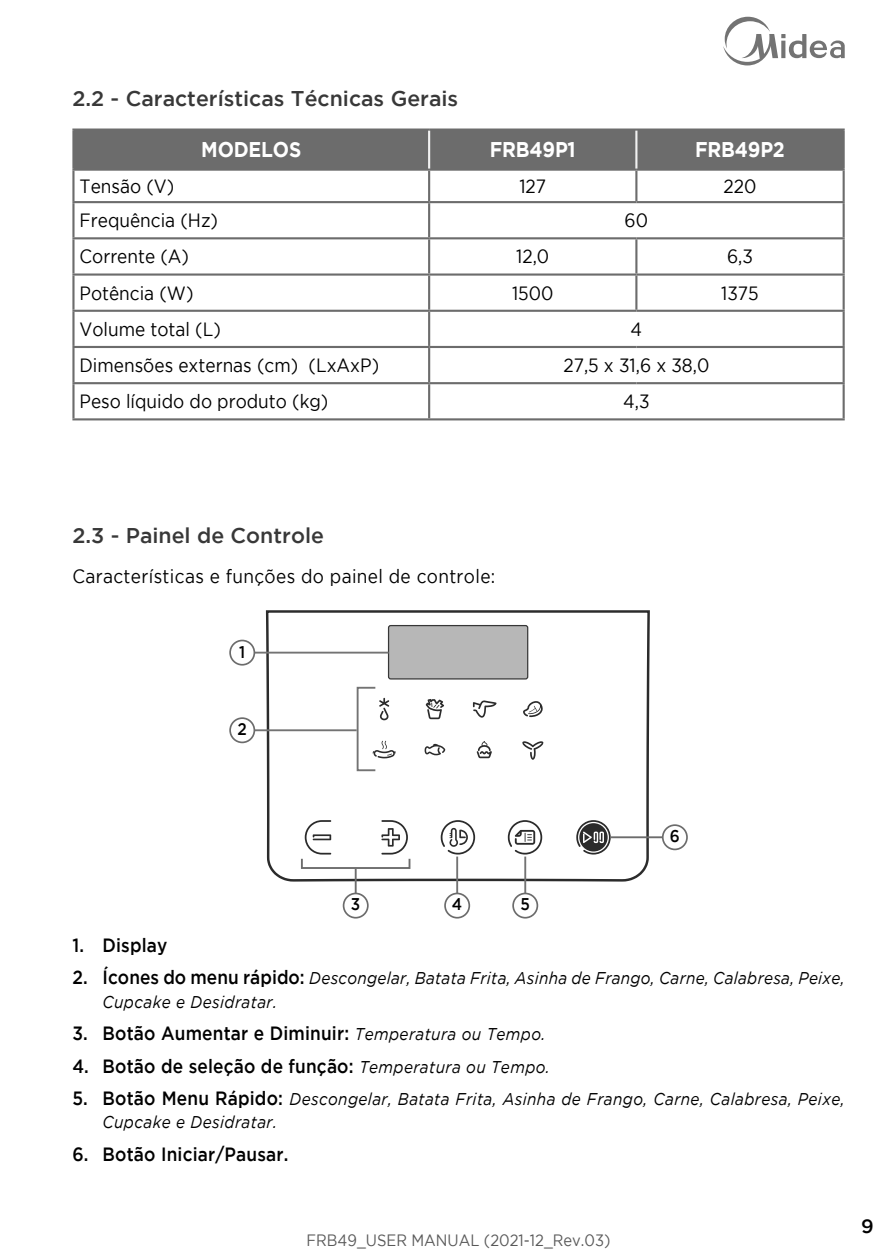
<style>
.page{position:relative;width:893px;height:1259px;background:#fff}
.page>*{position:absolute;margin:0;border:0;box-sizing:border-box;transform-origin:0 0}
.t1{font:500 21.3px "Gotham";color:#383838}
.t2{font:700 21.3px "Gotham";letter-spacing:-.01em;color:#fff;scale:.9 1}
.t3{font:19.2px "Gotham";color:#000;scale:.9 1}
.t4{font:500 19.2px "Gotham";letter-spacing:.01em;color:#000;scale:.9 1}
.t5{font:19.2px "Gotham";letter-spacing:.02em;color:#000;scale:.9 1}
.t6{font:500 19.2px "Gotham";letter-spacing:.01em;color:#000}
.t7{font:italic 17.1px/23.4px "Gotham";letter-spacing:.025em;color:#000;scale:.9 1}
.t8{font:500 17.1px "Gotham";color:#000;scale:.9 1}
.t9{font:16.5px "Gotham";color:#595959;scale:.9 1}
.s1{font-weight:500;font-style:normal;font-size:19.2px}
.s2{font-weight:400;font-style:italic;font-size:17.1px}
</style>
<div class="page">
<svg style="left:723px;top:17px;width:122px;height:48px"></svg>
<div style="left:75px;top:131px;width:768px;height:38px;background:#6c6c6c"></div>
<svg style="left:75px;top:239px;width:768px;height:34px"></svg>
<hr style="left:843px;top:203px;width:2px;height:34px;background:#6c6c6c">
<hr style="left:843px;top:312px;width:2px;height:34px;background:#6c6c6c">
<hr style="left:843px;top:348px;width:2px;height:34px;background:#6c6c6c">
<hr style="left:843px;top:384px;width:2px;height:34px;background:#6c6c6c">
<hr style="left:72px;top:128px;width:357px;height:3px;background:#6c6c6c">
<hr style="left:72px;top:131px;width:3px;height:38px;background:#6c6c6c">
<hr style="left:429px;top:128px;width:416px;height:3px;background:#6c6c6c">
<hr style="left:843px;top:131px;width:2px;height:38px;background:#6c6c6c">
<hr style="left:843px;top:276px;width:2px;height:34px;background:#6c6c6c">
<hr style="left:72px;top:169px;width:357px;height:2px;background:#6c6c6c">
<hr style="left:72px;top:171px;width:3px;height:30px;background:#6c6c6c">
<hr style="left:429px;top:169px;width:207px;height:2px;background:#6c6c6c">
<hr style="left:428px;top:171px;width:2px;height:30px;background:#6c6c6c">
<hr style="left:636px;top:169px;width:209px;height:2px;background:#6c6c6c">
<hr style="left:635px;top:171px;width:2px;height:30px;background:#6c6c6c">
<hr style="left:843px;top:171px;width:2px;height:30px;background:#6c6c6c">
<hr style="left:72px;top:201px;width:357px;height:2px;background:#6c6c6c">
<hr style="left:72px;top:203px;width:3px;height:34px;background:#6c6c6c">
<hr style="left:429px;top:201px;width:207px;height:2px;background:#6c6c6c">
<hr style="left:428px;top:203px;width:2px;height:34px;background:#6c6c6c">
<hr style="left:636px;top:201px;width:209px;height:2px;background:#6c6c6c">
<hr style="left:72px;top:237px;width:357px;height:2px;background:#6c6c6c">
<hr style="left:72px;top:239px;width:3px;height:34px;background:#6c6c6c">
<hr style="left:429px;top:237px;width:207px;height:2px;background:#6c6c6c">
<hr style="left:428px;top:239px;width:2px;height:34px;background:#6c6c6c">
<hr style="left:636px;top:237px;width:209px;height:2px;background:#6c6c6c">
<hr style="left:635px;top:239px;width:2px;height:34px;background:#6c6c6c">
<hr style="left:843px;top:239px;width:2px;height:34px;background:#6c6c6c">
<hr style="left:72px;top:273px;width:357px;height:3px;background:#6c6c6c">
<hr style="left:72px;top:276px;width:3px;height:34px;background:#6c6c6c">
<hr style="left:429px;top:273px;width:207px;height:3px;background:#6c6c6c">
<hr style="left:428px;top:276px;width:2px;height:34px;background:#6c6c6c">
<hr style="left:72px;top:310px;width:357px;height:2px;background:#6c6c6c">
<hr style="left:72px;top:312px;width:3px;height:34px;background:#6c6c6c">
<hr style="left:429px;top:310px;width:207px;height:2px;background:#6c6c6c">
<hr style="left:428px;top:312px;width:2px;height:34px;background:#6c6c6c">
<hr style="left:636px;top:310px;width:209px;height:2px;background:#6c6c6c">
<hr style="left:72px;top:346px;width:357px;height:2px;background:#6c6c6c">
<hr style="left:72px;top:348px;width:3px;height:34px;background:#6c6c6c">
<hr style="left:429px;top:346px;width:207px;height:2px;background:#6c6c6c">
<hr style="left:428px;top:348px;width:2px;height:34px;background:#6c6c6c">
<hr style="left:636px;top:346px;width:209px;height:2px;background:#6c6c6c">
<hr style="left:72px;top:382px;width:357px;height:2px;background:#6c6c6c">
<hr style="left:72px;top:384px;width:3px;height:34px;background:#6c6c6c">
<hr style="left:429px;top:382px;width:207px;height:2px;background:#6c6c6c">
<hr style="left:428px;top:384px;width:2px;height:34px;background:#6c6c6c">
<hr style="left:636px;top:382px;width:209px;height:2px;background:#6c6c6c">
<hr style="left:72px;top:418px;width:773px;height:2px;background:#6c6c6c">
<hr style="left:428px;top:131px;width:2px;height:38px;background:#f1f1f1">
<hr style="left:635px;top:131px;width:2px;height:38px;background:#f1f1f1">
<hr style="left:635px;top:276px;width:2px;height:34px;background:#6c6c6c">
<hr style="left:636px;top:273px;width:209px;height:3px;background:#6c6c6c">
<svg style="left:265px;top:610px;width:386px;height:273px"></svg>
<svg style="left:508px;top:820px;width:34px;height:34px"></svg>
<svg style="left:441px;top:820px;width:34px;height:34px"></svg>
<svg style="left:305px;top:820px;width:26px;height:34px"></svg>
<svg style="left:381px;top:820px;width:27px;height:34px"></svg>
<div style="left:389px;top:625px;width:139px;height:54px;background:#b7b7b7;border-radius:2px"></div>
<div style="left:388px;top:625px;width:140px;height:54px;border:1px solid #373737;border-radius:2px"></div>
<svg style="left:576px;top:820px;width:35px;height:34px"></svg>
<svg style="left:379px;top:698px;width:10px;height:22px"></svg>
<svg style="left:426px;top:699px;width:18px;height:20px"></svg>
<svg style="left:473px;top:700px;width:24px;height:17px"></svg>
<svg style="left:523px;top:701px;width:20px;height:16px"></svg>
<svg style="left:425px;top:743px;width:20px;height:12px"></svg>
<svg style="left:477px;top:741px;width:15px;height:17px"></svg>
<svg style="left:522px;top:741px;width:22px;height:19px"></svg>
<svg style="left:372px;top:741px;width:24px;height:17px"></svg>
<hr style="left:243px;top:651px;width:146px;height:2px;background:#737373">
<hr style="left:243px;top:729px;width:114px;height:2px;background:#737373">
<hr style="left:610px;top:836px;width:72px;height:2px;background:#6c6c6c">
<hr style="left:355px;top:869px;width:2px;height:36px;background:#6c6c6c">
<hr style="left:456px;top:856px;width:2px;height:40px;background:#737373">
<hr style="left:524px;top:856px;width:2px;height:40px;background:#737373">
<div style="left:230px;top:640px;width:24px;height:25px;background:#fff;border-radius:50%"></div>
<div style="left:229px;top:639px;width:26px;height:26px;border:2px solid #6c6c6c;border-radius:50%"></div>
<div style="left:230px;top:718px;width:24px;height:24px;background:#fff;border-radius:50%"></div>
<div style="left:229px;top:717px;width:26px;height:26px;border:2px solid #6c6c6c;border-radius:50%"></div>
<div style="left:344px;top:893px;width:24px;height:24px;background:#fff;border-radius:50%"></div>
<div style="left:343px;top:892px;width:26px;height:26px;border:2px solid #6c6c6c;border-radius:50%"></div>
<div style="left:445px;top:893px;width:24px;height:24px;background:#fff;border-radius:50%"></div>
<div style="left:444px;top:892px;width:26px;height:26px;border:2px solid #6c6c6c;border-radius:50%"></div>
<div style="left:513px;top:893px;width:24px;height:24px;background:#fff;border-radius:50%"></div>
<div style="left:512px;top:892px;width:26px;height:26px;border:2px solid #6c6c6c;border-radius:50%"></div>
<div style="left:663px;top:825px;width:24px;height:24px;background:#fff;border-radius:50%"></div>
<div style="left:662px;top:824px;width:26px;height:26px;border:2px solid #6c6c6c;border-radius:50%"></div>
<div style="left:357px;top:687px;width:19px;height:84px;border:2px solid #737373"></div>
<div style="left:301px;top:858px;width:109px;height:11px;border:2px solid #6c6c6c"></div>
<p class="t1" style="left:72px;top:91px;width:387px">2.2 - Características Técnicas Gerais</p>
<p class="t2" style="left:201px;top:142px;width:113px">MODELOS</p>
<p class="t2" style="left:490px;top:142px;width:97px">FRB49P1</p>
<p class="t2" style="left:695px;top:142px;width:101px">FRB49P2</p>
<p class="t3" style="left:79px;top:179px;width:107px">Tensão (V)</p>
<p class="t3" style="left:519px;top:179px;width:31px">127</p>
<p class="t3" style="left:723px;top:179px;width:38px">220</p>
<p class="t3" style="left:79px;top:213px;width:155px">Frequência (Hz)</p>
<p class="t3" style="left:625px;top:213px;width:28px">60</p>
<p class="t3" style="left:79px;top:249px;width:123px">Corrente (A)</p>
<p class="t3" style="left:516px;top:249px;width:38px">12,0</p>
<p class="t3" style="left:727px;top:249px;width:30px">6,3</p>
<p class="t3" style="left:79px;top:286px;width:128px">Potência (W)</p>
<p class="t3" style="left:512px;top:286px;width:47px">1500</p>
<p class="t3" style="left:721px;top:286px;width:43px">1375</p>
<p class="t3" style="left:79px;top:322px;width:159px">Volume total (L)</p>
<p class="t3" style="left:631px;top:322px;width:14px">4</p>
<p class="t3" style="left:79px;top:358px;width:334px">Dimensões externas (cm) (LxAxP)</p>
<p class="t3" style="left:563px;top:358px;width:164px">27,5 x 31,6 x 38,0</p>
<p class="t3" style="left:79px;top:394px;width:278px">Peso líquido do produto (kg)</p>
<p class="t3" style="left:623px;top:394px;width:31px">4,3</p>
<p class="t1" style="left:72px;top:527px;width:253px">2.3 - Painel de Controle</p>
<p class="t5" style="left:72px;top:569px;width:471px">Características e funções do painel de controle:</p>
<p class="t8" style="left:239px;top:645px;width:8px">1</p>
<p class="t8" style="left:238px;top:722px;width:12px">2</p>
<p class="t8" style="left:351px;top:898px;width:12px">3</p>
<p class="t8" style="left:452px;top:898px;width:13px">4</p>
<p class="t8" style="left:520px;top:898px;width:12px">5</p>
<p class="t8" style="left:670px;top:829px;width:13px">6</p>
<p class="t4" style="left:72px;top:937px;width:107px">1. Display</p>
<p class="t7" style="left:103px;top:968px;width:826px;text-indent:-30px"><span class="s1">2. Ícones do menu rápido:</span> Descongelar, Batata Frita, Asinha de Frango, Carne, Calabresa, Peixe,<br>Cupcake e Desidratar.</p>
<p class="t4" style="left:72px;top:1026px;width:527px">3. Botão Aumentar e Diminuir: <span class="s2">Temperatura ou Tempo.</span></p>
<p class="t4" style="left:72px;top:1058px;width:532px">4. Botão de seleção de função: <span class="s2">Temperatura ou Tempo.</span></p>
<p class="t7" style="left:103px;top:1088px;width:826px;text-indent:-30px"><span class="s1">5. Botão Menu Rápido:</span> Descongelar, Batata Frita, Asinha de Frango, Carne, Calabresa, Peixe,<br>Cupcake e Desidratar.</p>
<p class="t4" style="left:72px;top:1147px;width:241px">6. Botão Iniciar/Pausar.</p>
<p class="t9" style="left:307px;top:1233px;width:339px">FRB49_USER MANUAL (2021-12_Rev.03)</p>
<p class="t6" style="left:861px;top:1219px;width:14px">9</p>
</div>
